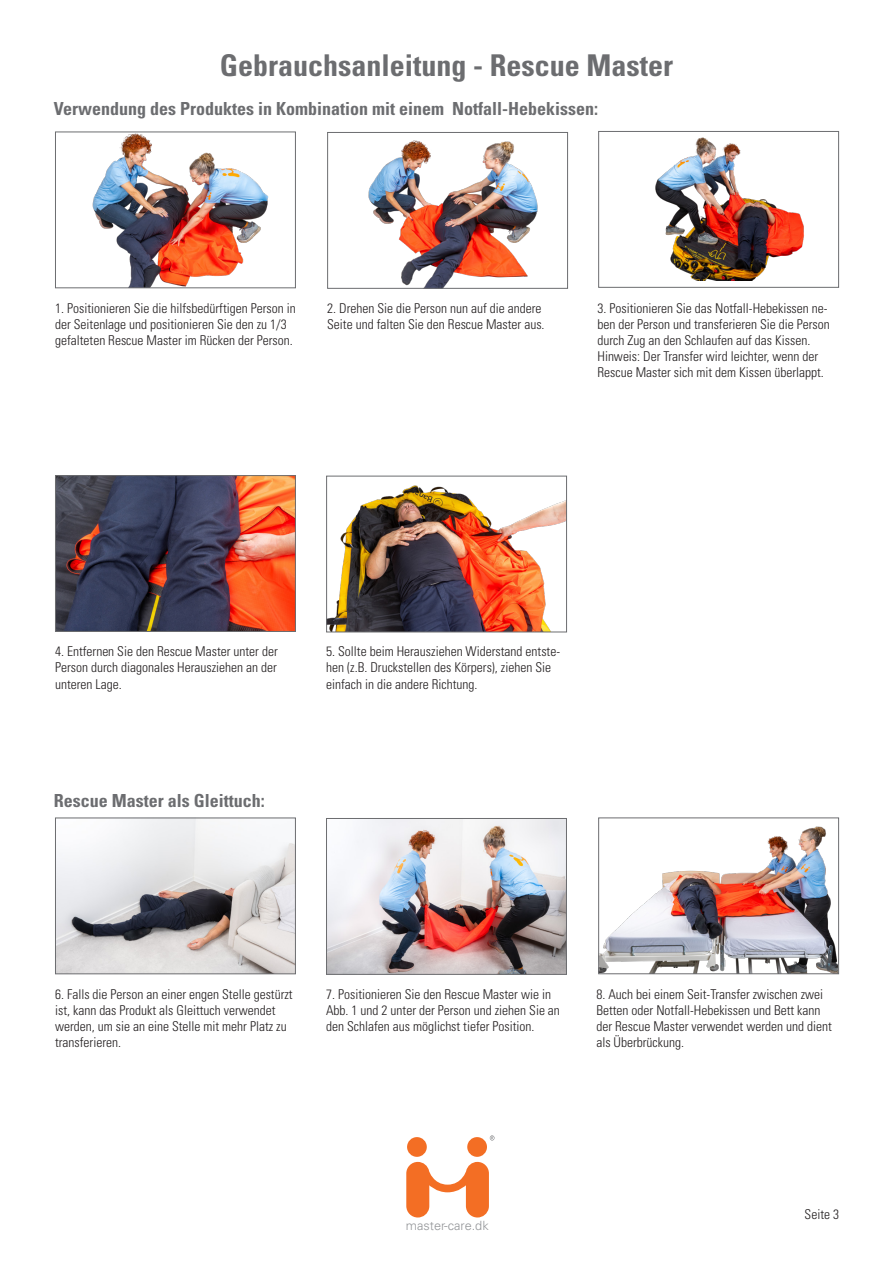
<style>
.page{position:relative;width:893px;height:1263px;background:#fff}
.page>*{position:absolute;margin:0;border:0;box-sizing:border-box;transform-origin:0 0}
.t1{font:700 condensed 30px "Univers LT Std";color:#6c6d70}
.Underoverskrift{font:700 condensed 18px "Univers LT Std";color:#6c6d70}
.t2{font:300 condensed 13.5px/16.2px "Univers LT Std";color:#231f20}
.t3{font:300 12.75px "Univers LT Std";color:#939598}
</style>
<div class="page">
<img style="left:655px;top:137px;width:149px;height:143px">
<div style="left:598px;top:131px;width:241px;height:157px;border:1px solid #6c6d70"></div>
<img style="left:368px;top:140px;width:170px;height:147px">
<div style="left:327px;top:132px;width:241px;height:157px;border:1px solid #6c6d70"></div>
<img style="left:92px;top:134px;width:177px;height:152px">
<div style="left:55px;top:132px;width:241px;height:156px;border:1px solid #6c6d70"></div>
<img style="left:328px;top:485px;width:237px;height:145px">
<div style="left:326px;top:476px;width:241px;height:156px;border:1px solid #6c6d70"></div>
<img style="left:57px;top:477px;width:237px;height:153px">
<div style="left:55px;top:475px;width:241px;height:157px;border:1px solid #6c6d70"></div>
<img style="left:328px;top:820px;width:237px;height:153px">
<div style="left:326px;top:818px;width:241px;height:157px;border:1px solid #6c6d70"></div>
<img style="left:57px;top:819px;width:237px;height:153px">
<div style="left:55px;top:817px;width:241px;height:157px;border:1px solid #6c6d70"></div>
<img style="left:600px;top:826px;width:237px;height:146px">
<div style="left:598px;top:817px;width:241px;height:157px;border:1px solid #6c6d70"></div>
<svg style="left:406px;top:1162px;width:83px;height:55px"></svg>
<div style="left:407px;top:1137px;width:20px;height:20px;background:#f36e24;border-radius:50%"></div>
<div style="left:467px;top:1137px;width:20px;height:20px;background:#f36e24;border-radius:50%"></div>
<svg style="left:490px;top:1135px;width:4px;height:5px"></svg>
<h1 class="t1" style="left:220px;top:47px;width:455px">Gebrauchsanleitung - Rescue Master</h1>
<p class="Underoverskrift" style="left:54px;top:97px;width:546px">Verwendung des Produktes in Kombination mit einem Notfall-Hebekissen:</p>
<p class="t2" style="left:55px;top:300px;width:242px">1. Positionieren Sie die hilfsbedürftigen Person in der Seitenlage und positionieren Sie den zu 1/3 gefalteten Rescue Master im Rücken der Person.</p>
<p class="t2" style="left:327px;top:300px;width:219px">2. Drehen Sie die Person nun auf die andere<br>Seite und falten Sie den Rescue Master aus.</p>
<p class="t2" style="left:597px;top:300px;width:234px">3. Positionieren Sie das Notfall-Hebekissen ne&shy;ben der Person und transferieren Sie die Person durch Zug an den Schlaufen auf das Kissen.<br>Hinweis: Der Transfer wird leichter, wenn der Rescue Master sich mit dem Kissen überlappt.</p>
<p class="t2" style="left:55px;top:643px;width:224px;text-align:justify">4. Entfernen Sie den Rescue Master unter der Person durch diagonales Herausziehen an der unteren Lage.</p>
<p class="Underoverskrift" style="left:54px;top:789px;width:212px">Rescue Master als Gleittuch:</p>
<p class="t2" style="left:326px;top:643px;width:235px">5. Sollte beim Herausziehen Widerstand entste&shy;hen (z.B. Druckstellen des Körpers), ziehen Sie einfach in die andere Richtung.</p>
<p class="t2" style="left:55px;top:986px;width:239px">6. Falls die Person an einer engen Stelle gestürzt ist, kann das Produkt als Gleittuch verwendet werden, um sie an eine Stelle mit mehr Platz zu transferieren.</p>
<p class="t2" style="left:326px;top:986px;width:235px">7. Positionieren Sie den Rescue Master wie in<br>Abb. 1 und 2 unter der Person und ziehen Sie an den Schlafen aus möglichst tiefer Position.</p>
<p class="t2" style="left:596px;top:986px;width:237px">8. Auch bei einem Seit-Transfer zwischen zwei Betten oder Notfall-Hebekissen und Bett kann der Rescue Master verwendet werden und dient als Überbrückung.</p>
<p class="t3" style="left:406px;top:1217px;width:84px">master-care.dk</p>
<p class="t2" style="left:805px;top:1206px;width:36px">Seite 3</p>
</div>
